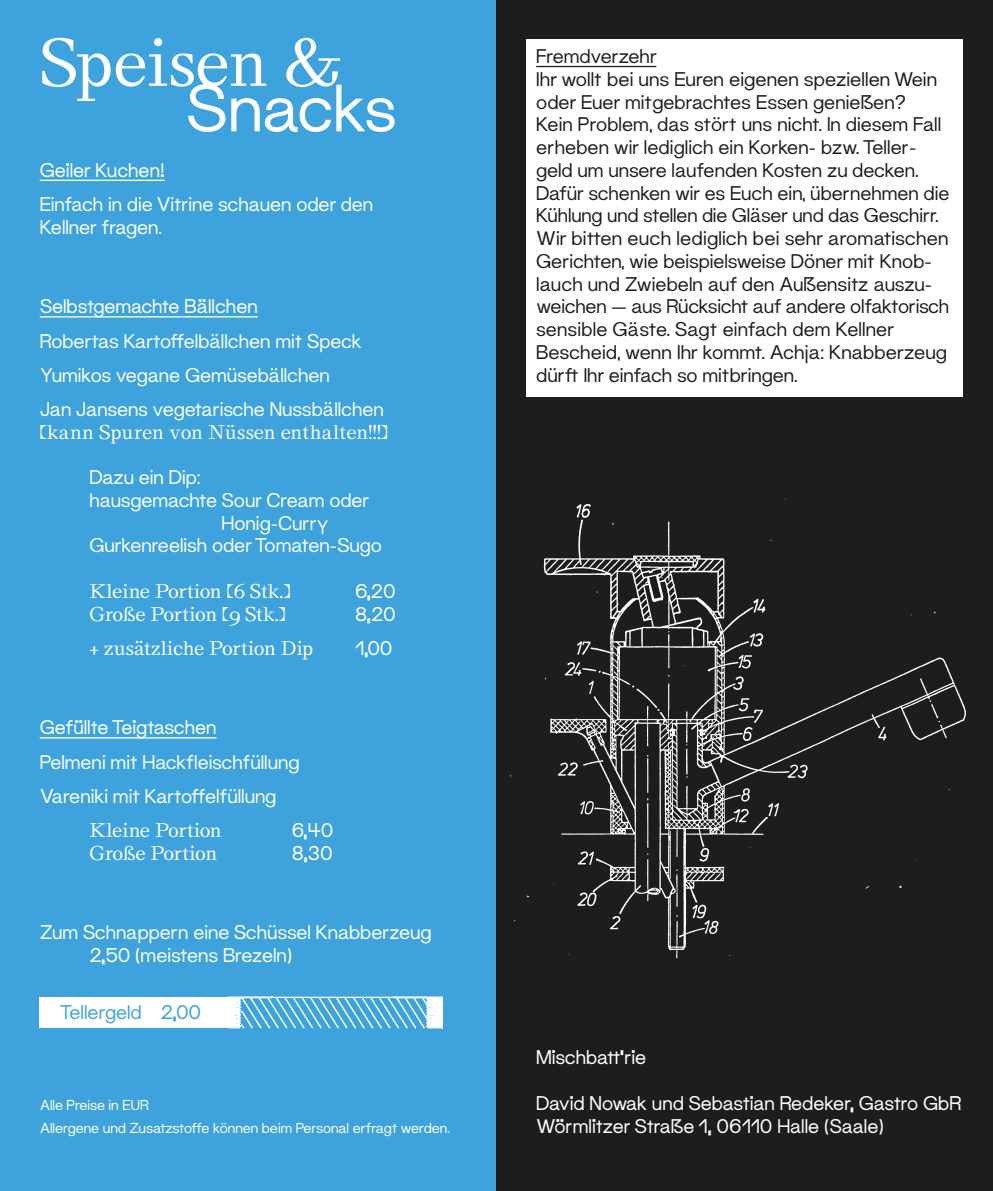
<style>
.page{position:relative;width:993px;height:1191px;background:#fff}
.page>*{position:absolute;margin:0;border:0;box-sizing:border-box;transform-origin:0 0}
.t1{font:64.75px "Stellage";letter-spacing:-.02em;color:#fff}
.t2{font:64.75px "Maxeville";letter-spacing:-.01em;color:#fff}
.t3{font:19.25px/22.8px "Maxeville Tekst";color:#1d1d1b}
.t4{font:19.25px/34.1px "Maxeville Tekst";color:#fff}
.t5{font:19.25px/22.8px "Maxeville";letter-spacing:-.005em;color:#fff}
.t6{font:19.25px "Stellage";letter-spacing:-.03em;color:#fff}
.t7{font:19.25px "Maxeville Tekst";color:#3ea3dc}
.t8{font:14px/22.8px "Maxeville Tekst";letter-spacing:-.01em;color:#fff}
.s1{font-family:"Maxeville"}
</style>
<div class="page">
<div style="left:0;top:0;width:496px;height:1191px;background:#3ea3dc"></div>
<div style="left:496px;top:0;width:496px;height:1191px;background:#1d1d1b"></div>
<div style="left:40px;top:997px;width:193px;height:30px;background:#fff"></div>
<img style="left:228px;top:997px;width:214px;height:31px">
<hr style="left:40px;top:180px;width:125px;height:1px;background:#fff">
<hr style="left:40px;top:316px;width:218px;height:1px;background:#fff">
<hr style="left:40px;top:737px;width:177px;height:1px;background:#fff">
<div style="left:526px;top:39px;width:436px;height:358px;background:#fff"></div>
<hr style="left:536px;top:66px;width:120px;height:1px;background:#1d1d1b">
<img style="left:510px;top:498px;width:456px;height:461px">
<h1 class="t1" style="left:40px;top:23px;width:304px">Speisen &amp;</h1>
<h1 class="t2" style="left:185px;top:65px;width:213px">Snacks</h1>
<p class="t5" style="left:40px;top:159px;width:126px">Geiler Kuchen!</p>
<p class="t4" style="left:40px;top:193px;width:335px;line-height:22.8px">Einfach in die Vitrine schauen oder den<br>Kellner fragen.</p>
<p class="t5" style="left:40px;top:295px;width:219px">Selbstgemachte Bällchen</p>
<p class="t4" style="left:40px;top:323px;width:345px">Robertas Kartoffelbällchen mit Speck<br>Yumikos vegane Gemüsebällchen<br>Jan Jansens vegetarische Nussbällchen</p>
<p class="t6" style="left:40px;top:420px;width:350px">(kann Spuren von Nüssen enthalten!!!)</p>
<p class="t4" style="left:89px;top:460px;width:113px">Dazu ein Dip:</p>
<p class="t4" style="left:89px;top:483px;width:282px">hausgemachte Sour Cream oder</p>
<p class="t4" style="left:221px;top:505px;width:109px">Honig-Curry</p>
<p class="t4" style="left:89px;top:528px;width:294px">Gurkenreelish oder Tomaten-Sugo</p>
<p class="t6" style="left:89px;top:579px;width:202px">Kleine Portion (6 Stk.)</p>
<p class="t5" style="left:355px;top:580px;width:42px">6,20</p>
<p class="t6" style="left:89px;top:602px;width:198px">Große Portion (9 Stk.)</p>
<p class="t5" style="left:355px;top:602px;width:42px">8,20</p>
<p class="t6" style="left:89px;top:636px;width:225px">+ zusätzliche Portion Dip</p>
<p class="t5" style="left:355px;top:636px;width:39px">1,00</p>
<p class="t5" style="left:40px;top:716px;width:178px">Gefüllte Teigtaschen</p>
<p class="t4" style="left:40px;top:744px;width:261px">Pelmeni mit Hackfleischfüllung<br>Vareniki mit Kartoffelfüllung</p>
<p class="t6" style="left:89px;top:818px;width:134px">Kleine Portion</p>
<p class="t5" style="left:292px;top:818px;width:43px">6,40</p>
<p class="t6" style="left:89px;top:841px;width:129px">Große Portion</p>
<p class="t5" style="left:292px;top:841px;width:42px">8,30</p>
<p class="t4" style="left:89px;top:921px;width:344px;line-height:22.8px;text-indent:-50px">Zum Schnappern eine Schüssel Knabberzeug<br><span class="s1">2,50</span> (meistens Brezeln)</p>
<p class="t7" style="left:60px;top:1000px;width:143px">Tellergeld <span class="s1">2,00</span></p>
<p class="t8" style="left:40px;top:1093px;width:412px">Alle Preise in EUR<br>Allergene und Zusatzstoffe können beim Personal erfragt werden.</p>
<p class="t3" style="left:536px;top:45px;width:414px">Fremdverzehr<br>Ihr wollt bei uns Euren eigenen speziellen Wein oder Euer mitgebrachtes Essen genießen?<br>Kein Problem, das stört uns nicht. In diesem Fall erheben wir lediglich ein Korken- bzw. Teller&shy;geld um unsere laufenden Kosten zu decken.<br>Dafür schenken wir es Euch ein, übernehmen die Kühlung und stellen die Gläser und das Geschirr.<br>Wir bitten euch lediglich bei sehr aromatischen Gerichten, wie beispielsweise Döner mit Knob&shy;lauch und Zwiebeln auf den Außensitz auszu&shy;weichen — aus Rücksicht auf andere olfaktorisch sensible Gäste. Sagt einfach dem Kellner Bescheid, wenn Ihr kommt. Achja: Knabberzeug dürft Ihr einfach so mitbringen.</p>
<p class="t5" style="left:536px;top:1046px;width:112px">Mischbatt’rie</p>
<p class="t5" style="left:536px;top:1091px;width:426px">David Nowak und Sebastian Redeker, Gastro GbR<br>Wörmlitzer Straße 1, 06110 Halle (Saale)</p>
</div>
